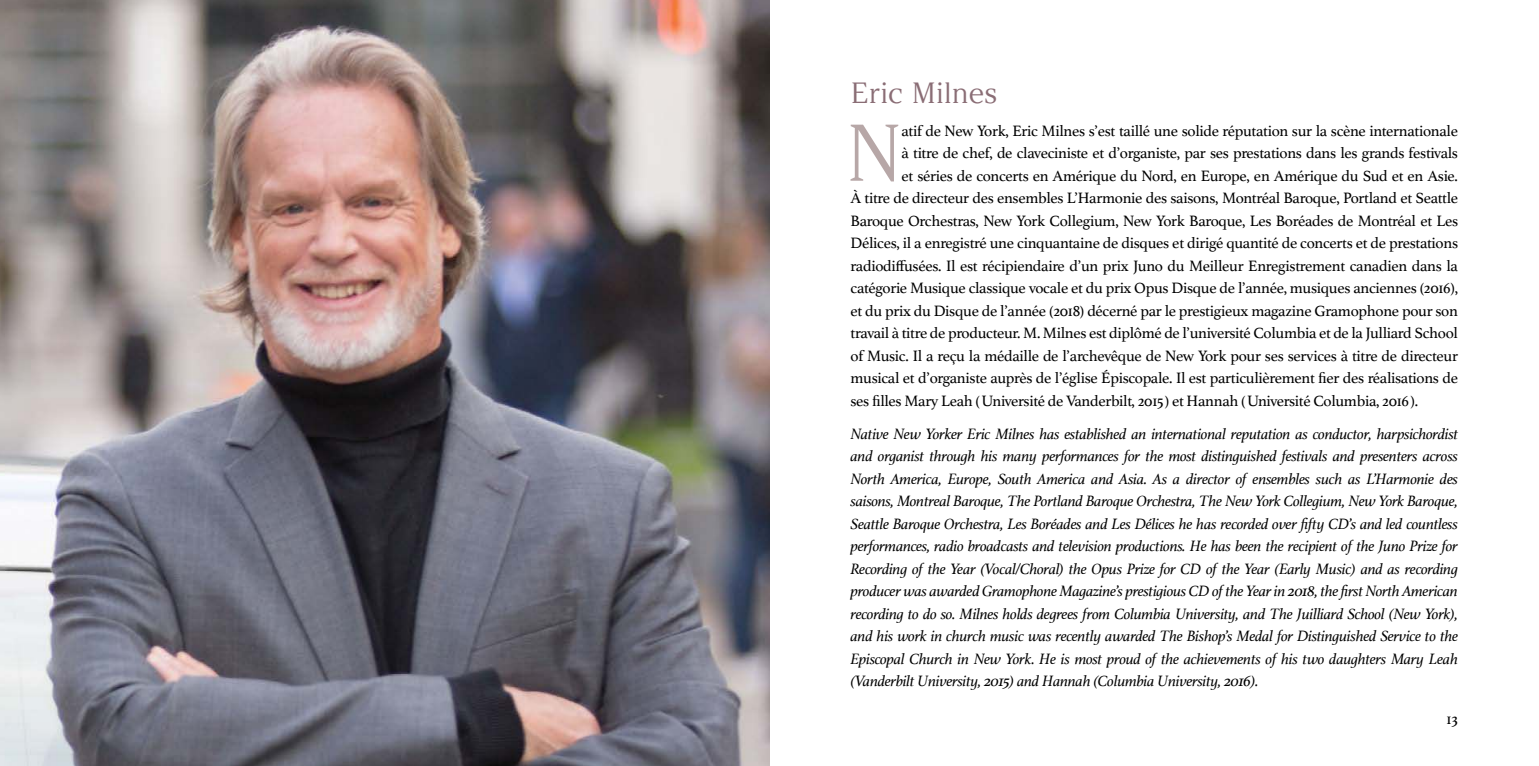
<style>
.page{position:relative;width:1539px;height:766px;background:#fff}
.page>*{position:absolute;margin:0;border:0;box-sizing:border-box;transform-origin:0 0}
.t1{font:80.1px "Argesta Display";color:#b7a7a7}
.t2{font:29.25px "Argesta Display";color:#8a6d75}
.t3{font:15.75px "Athelas";letter-spacing:-.02em;color:#000}
.t4{font:italic 15.75px/22.5px "Athelas";letter-spacing:-.02em;color:#000;text-align:justify}
</style>
<div class="page">
<img style="left:0;top:0;width:770px;height:765px">
<h2 class="t2" style="left:850px;top:82px;width:149px">Eric Milnes</h2>
<h1 class="t1" style="left:846px;top:123px;width:59px">N</h1>
<p class="t3" style="left:901px;top:118px;width:558px">atif de New York, Eric Milnes s’est taillé une solide réputation sur la scène internationale</p>
<p class="t3" style="left:902px;top:145px;width:558px">à titre de chef, de claveciniste et d’organiste, par ses prestations dans les grands festivals</p>
<p class="t3" style="left:902px;top:167px;width:558px">et séries de concerts en Amérique du Nord, en Europe, en Amérique du Sud et en Asie.</p>
<p class="t3" style="left:851px;top:190px;width:609px">À titre de directeur des ensembles L’Harmonie des saisons, Montréal Baroque, Portland et Seattle</p>
<p class="t3" style="left:851px;top:212px;width:609px">Baroque Orchestras, New York Collegium, New York Baroque, Les Boréades de Montréal et Les</p>
<p class="t3" style="left:851px;top:235px;width:609px">Délices, il a enregistré une cinquantaine de disques et dirigé quantité de concerts et de prestations</p>
<p class="t3" style="left:851px;top:253px;width:609px">radiodiffusées. Il est récipiendaire d’un prix Juno du Meilleur Enregistrement canadien dans la</p>
<p class="t3" style="left:851px;top:280px;width:609px">catégorie Musique classique vocale et du prix Opus Disque de l’année, musiques anciennes (2016),</p>
<p class="t3" style="left:851px;top:302px;width:609px">et du prix du Disque de l’année (2018) décerné par le prestigieux magazine Gramophone pour son</p>
<p class="t3" style="left:851px;top:325px;width:609px">travail à titre de producteur. M. Milnes est diplômé de l’université Columbia et de la Julliard School</p>
<p class="t3" style="left:851px;top:347px;width:609px">of Music. Il a reçu la médaille de l’archevêque de New York pour ses services à titre de directeur</p>
<p class="t3" style="left:851px;top:365px;width:609px">musical et d’organiste auprès de l’église Épiscopale. Il est particulièrement fier des réalisations de</p>
<p class="t3" style="left:851px;top:388px;width:569px">ses filles Mary Leah ( Université de Vanderbilt, 2015 ) et Hannah ( Université Columbia, 2016 ).</p>
<p class="t4" style="left:851px;top:423px;width:609px">Native New Yorker Eric Milnes has established an international reputation as conductor, harpsichordist and organist through his many performances for the most distinguished festivals and presenters across North America, Europe, South America and Asia. As a director of ensembles such as L’Harmonie des saisons, Montreal Baroque, The Portland Baroque Orchestra, The New York Collegium, New York Baroque, Seattle Baroque Orchestra, Les Boréades and Les Délices he has recorded over fifty CD’s and led countless performances, radio broadcasts and television productions. He has been the recipient of the Juno Prize for Recording of the Year (Vocal/Choral) the Opus Prize for CD of the Year (Early Music) and as recording producer was awarded Gramophone Magazine’s prestigious CD of the Year in 2018, the first North American recording to do so. Milnes holds degrees from Columbia University, and The Juilliard School (New York), and his work in church music was recently awarded The Bishop’s Medal for Distinguished Service to the Episcopal Church in New York. He is most proud of the achievements of his two daughters Mary Leah (Vanderbilt University, 2015) and Hannah (Columbia University, 2016).</p>
<p class="t3" style="left:1446px;top:710px;width:13px">13</p>
</div>
